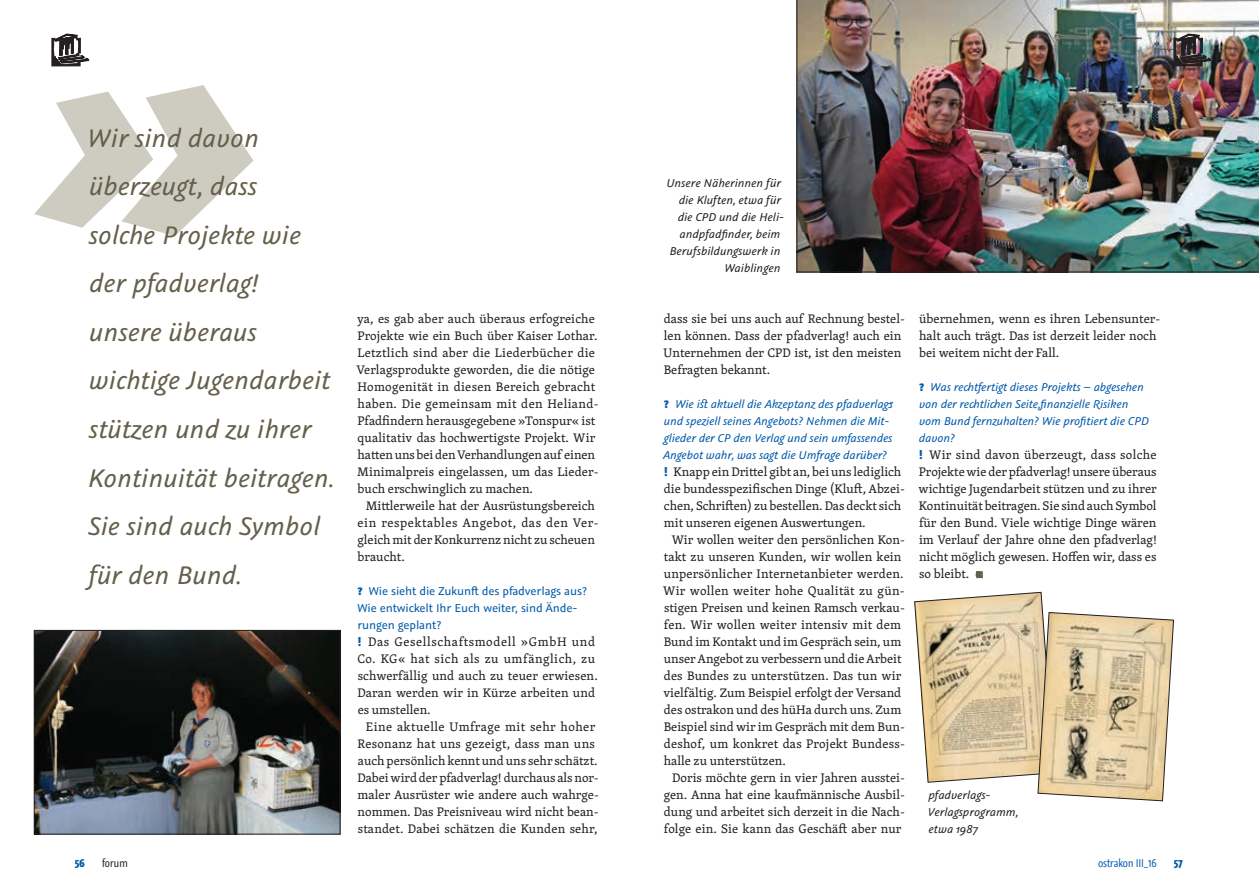
<style>
.page{position:relative;width:1259px;height:893px;background:#fff}
.page>*{position:absolute;margin:0;border:0;box-sizing:border-box;transform-origin:0 0}
.t1{font:italic 28.5px/48.6px "Graublau Sans";color:#64604b}
.t2{font:12.75px/17px "Skolar";color:#231f20}
.t3{font:italic 12.75px/17px "Graublau Sans";letter-spacing:-.01em;color:#015aaa}
.t4{font:italic 12.75px/17px "Graublau Sans";color:#231f20;text-align:right}
.t5{font:12.75px/17px "Graublau Sans";letter-spacing:-.01em;color:#015aaa}
.t6{font:10.5px "Graublau Web";letter-spacing:-.01em;color:#015aaa}
.t7{font:10.5px "Graublau Web";color:#231f20}
.t8{font:700 10.5px "Graublau Web";color:#015aaa}
.s1{font-weight:800;font-size:12px}
.s2{font-family:"Graublau Web";font-weight:700;font-size:12px;color:#015aaa}
.s3{font-weight:800;font-style:normal;font-size:12px}
</style>
<div class="page">
<img style="left:36px;top:632px;width:302px;height:200px">
<div style="left:34px;top:630px;width:306px;height:204px;border:1px solid #231f20"></div>
<img style="left:796px;top:0;width:463px;height:272px">
<svg style="left:34px;top:85px;width:219px;height:151px"></svg>
<svg style="left:975px;top:571px;width:8px;height:7px"></svg>
<svg style="left:914px;top:592px;width:260px;height:209px"></svg>
<svg style="left:52px;top:34px;width:37px;height:32px"></svg>
<svg style="left:1174px;top:34px;width:36px;height:32px"></svg>
<h1 class="t1" style="left:87px;top:113px;width:249px">Wir sind davon überzeugt, dass<br>solche Projekte wie der pfadverlag! unsere überaus wichtige Jugendarbeit stützen und zu ihrer<br>Kontinuität beitragen.<br>Sie sind auch Symbol für den Bund.</h1>
<p class="t2" style="left:356px;top:310px;width:243px">ya, es gab aber auch überaus erfogreiche Projekte wie ein Buch über Kaiser Lothar.<br>Letztlich sind aber die Liederbücher die Verlagsprodukte geworden, die die nötige Homogenität in diesen Bereich gebracht haben. Die gemeinsam mit den Heliand-Pfadfindern herausgegebene »Tonspur« ist qualitativ das hochwertigste Projekt. Wir hatten uns bei den Verhandlungen auf einen Minimalpreis eingelassen, um das Lieder&shy;buch erschwinglich zu machen.</p>
<p class="t2" style="left:357px;top:497px;width:242px;text-indent:8px">Mittlerweile hat der Ausrüstungsbereich ein respektables Angebot, das den Ver&shy;gleich mit der Konkurrenz nicht zu scheuen braucht.</p>
<p class="t5" style="left:357px;top:583px;width:231px"><span class="s1">?</span> Wie sieht die Zukunft des pfadverlags aus?<br>Wie entwickelt Ihr Euch weiter, sind Ände&shy;rungen geplant?</p>
<p class="t2" style="left:357px;top:633px;width:242px"><span class="s2">!</span> Das Gesellschaftsmodell »GmbH und Co. KG« hat sich als zu umfänglich, zu schwerfällig und auch zu teuer erwiesen.<br>Daran werden wir in Kürze arbeiten und es umstellen.</p>
<p class="t2" style="left:357px;top:718px;width:243px;text-align:center">Eine aktuelle Umfrage mit sehr hoher Resonanz hat uns gezeigt, dass man uns auch persönlich kennt und uns sehr schätzt.<br>Dabei wird der pfadverlag! durchaus als nor&shy;maler Ausrüster wie andere auch wahrge&shy;nommen. Das Preisniveau wird nicht bean&shy;standet. Dabei schätzen die Kunden sehr,</p>
<p class="t4" style="left:666px;top:174px;width:119px">Unsere Näherinnen für die Kluften, etwa für die CPD und die Heli&shy;andpfadfinder, beim<br>Berufsbildungswerk in<br>Waiblingen</p>
<p class="t2" style="left:663px;top:310px;width:243px">dass sie bei uns auch auf Rechnung bestel&shy;len können. Dass der pfadverlag! auch ein Unternehmen der CPD ist, ist den meisten Befragten bekannt.</p>
<p class="t3" style="left:663px;top:395px;width:233px"><span class="s3">?</span> Wie ist aktuell die Akzeptanz des pfadverlags und speziell seines Angebots? Nehmen die Mit&shy;glieder der CP den Verlag und sein umfassendes Angebot wahr, was sagt die Umfrage darüber?</p>
<p class="t2" style="left:663px;top:463px;width:243px"><span class="s2">!</span> Knapp ein Drittel gibt an, bei uns lediglich die bundesspezifischen Dinge (Kluft, Abzei&shy;chen, Schriften) zu bestellen. Das deckt sich mit unseren eigenen Auswertungen.</p>
<p class="t2" style="left:663px;top:531px;width:243px;text-indent:9px">Wir wollen weiter den persönlichen Kon&shy;takt zu unseren Kunden, wir wollen kein unpersönlicher Internetanbieter werden.<br>Wir wollen weiter hohe Qualität zu gün&shy;stigen Preisen und keinen Ramsch verkau&shy;fen. Wir wollen weiter intensiv mit dem Bund im Kontakt und im Gespräch sein, um unser Angebot zu verbessern und die Arbeit des Bundes zu unterstützen. Das tun wir vielfältig. Zum Beispiel erfolgt der Versand des ostrakon und des hüHa durch uns. Zum Beispiel sind wir im Gespräch mit dem Bun&shy;deshof, um konkret das Projekt Bundess&shy;halle zu unterstützen.</p>
<p class="t2" style="left:664px;top:769px;width:243px;text-align:justify;text-indent:8px">Doris möchte gern in vier Jahren ausstei&shy;gen. Anna hat eine kaufmännische Ausbil&shy;dung und arbeitet sich derzeit in die Nach&shy;folge ein. Sie kann das Geschäft aber nur</p>
<p class="t2" style="left:919px;top:310px;width:243px">übernehmen, wenn es ihren Lebensunter&shy;halt auch trägt. Das ist derzeit leider noch bei weitem nicht der Fall.</p>
<p class="t3" style="left:918px;top:378px;width:232px"><span class="s3">?</span> Was rechtfertigt dieses Projekts – abgesehen von der rechtlichen Seite,finanzielle Risiken vom Bund fernzuhalten? Wie profitiert die CPD davon?</p>
<p class="t2" style="left:918px;top:446px;width:240px;text-align:justify"><span class="s2">!</span> Wir sind davon überzeugt, dass solche Projekte wie der pfadverlag! unsere überaus wichtige Jugendarbeit stützen und zu ihrer Kontinuität beitragen. Sie sind auch Symbol für den Bund. Viele wichtige Dinge wären im Verlauf der Jahre ohne den pfadverlag! nicht möglich gewesen. Hoffen wir, dass es so bleibt.</p>
<p class="t4" style="left:928px;top:787px;width:92px;text-align:left">pfadverlags-<br>Verlagsprogramm, etwa 1987</p>
<p class="t8" style="left:75px;top:856px;width:12px">56</p>
<p class="t7" style="left:102px;top:856px;width:27px">forum</p>
<p class="t6" style="left:1098px;top:856px;width:60px">ostrakon III_16</p>
<p class="t8" style="left:1174px;top:856px;width:10px">57</p>
</div>
